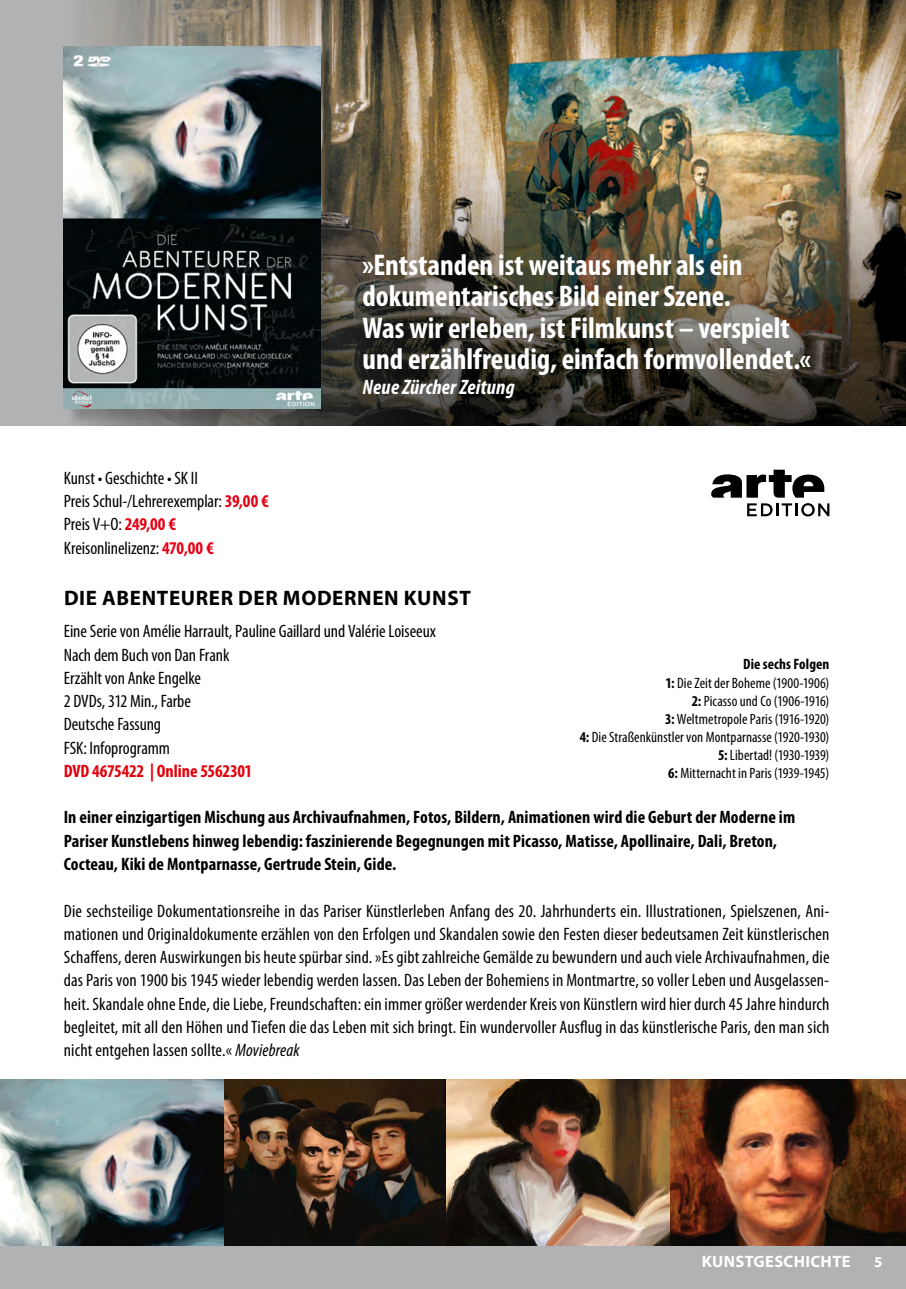
<style>
.page{position:relative;width:906px;height:1289px;background:#fff}
.page>*{position:absolute;margin:0;border:0;box-sizing:border-box;transform-origin:0 0}
.t1{font:700 condensed 30px/31.5px "Myriad Pro";color:#fff}
.t2{font:700 21px "Myriad Pro";letter-spacing:.03em;color:#000}
.t3{font:italic 700 condensed 21px "Myriad Pro";letter-spacing:.005em;color:#fff}
.t4{font:condensed 18px/23.2px "Myriad Pro";letter-spacing:-.005em;color:#000}
.t5{font:700 condensed 18px/23.2px "Myriad Pro";letter-spacing:.005em;color:#000}
.t6{font:700 condensed 18px "Myriad Pro";letter-spacing:-.01em;color:#e3000b}
.t7{font:700 16.5px "Myriad Pro";letter-spacing:.02em;color:#fff}
.t8{font:condensed 15px/18px "Myriad Pro";letter-spacing:.005em;color:#000;text-align:right}
.t9{font:700 15px "Myriad Pro";color:#fff}
.s1{font-weight:700;color:#e30015}
.s2{font-style:italic}
.s3{font-weight:700}
</style>
<div class="page">
<img style="left:223px;top:1079px;width:223px;height:167px">
<img style="left:0;top:1079px;width:223px;height:167px">
<img style="left:446px;top:1079px;width:224px;height:167px">
<img style="left:670px;top:1079px;width:236px;height:167px">
<img style="left:0;top:0;width:906px;height:426px">
<div style="left:0;top:1246px;width:906px;height:42px;background:#b1b2b3"></div>
<svg style="left:711px;top:469px;width:114px;height:28px"></svg>
<svg style="left:747px;top:503px;width:82px;height:13px"></svg>
<div style="left:66px;top:49px;width:273px;height:377px;background:#000;opacity:.2"></div>
<img style="left:64px;top:47px;width:256px;height:361px">
<h1 class="t1" style="left:362px;top:248px;width:450px">»Entstanden ist weitaus mehr als ein dokumentarisches Bild einer Szene.<br>Was wir erleben, ist Filmkunst – verspielt und erzählfreudig, einfach formvollendet.«</h1>
<p class="t3" style="left:362px;top:374px;width:154px">Neue Zürcher Zeitung</p>
<p class="t4" style="left:64px;top:466px;width:207px">Kunst • Geschichte • SK II<br>Preis Schul-/Lehrerexemplar: <span class="s1">39,00 €<br></span>Preis V+O: <span class="s1">249,00 €<br></span>Kreisonlinelizenz: <span class="s1">470,00 €</span></p>
<p class="t2" style="left:64px;top:584px;width:408px">DIE ABENTEURER DER MODERNEN KUNST</p>
<p class="t4" style="left:64px;top:619px;width:374px">Eine Serie von Amélie Harrault, Pauline Gaillard und Valérie Loiseeux<br>Nach dem Buch von Dan Frank<br>Erzählt von Anke Engelke<br>2 DVDs, 312 Min., Farbe<br>Deutsche Fassung<br>FSK: Infoprogramm</p>
<p class="t6" style="left:64px;top:759px;width:190px">DVD 4675422 | Online 5562301</p>
<p class="t5" style="left:64px;top:805px;width:733px">In einer einzigartigen Mischung aus Archivaufnahmen, Fotos, Bildern, Animationen wird die Geburt der Moderne im<br>Pariser Kunstlebens hinweg lebendig: faszinierende Begegnungen mit Picasso, Matisse, Apollinaire, Dali, Breton,<br>Cocteau, Kiki de Montparnasse, Gertrude Stein, Gide.</p>
<p class="t4" style="left:64px;top:898px;width:767px;text-align:justify">Die sechsteilige Dokumentationsreihe in das Pariser Künstlerleben Anfang des 20. Jahrhunderts ein. Illustrationen, Spielszenen, Ani&shy;mationen und Originaldokumente erzählen von den Erfolgen und Skandalen sowie den Festen dieser bedeutsamen Zeit künstlerischen Schaffens, deren Auswirkungen bis heute spürbar sind. »Es gibt zahlreiche Gemälde zu bewundern und auch viele Archivaufnahmen, die das Paris von 1900 bis 1945 wieder lebendig werden lassen. Das Leben der Bohemiens in Montmartre, so voller Leben und Ausgelassen&shy;heit. Skandale ohne Ende, die Liebe, Freundschaften: ein immer größer werdender Kreis von Künstlern wird hier durch 45 Jahre hindurch begleitet, mit all den Höhen und Tiefen die das Leben mit sich bringt. Ein wundervoller Ausflug in das künstlerische Paris, den man sich nicht entgehen lassen sollte.« <span class="s2">Moviebreak</span></p>
<p class="t8" style="left:580px;top:655px;width:251px"><span class="s3">Die sechs Folgen<br>1:</span> Die Zeit der Boheme (1900-1906)<br><span class="s3">2:</span> Picasso und Co (1906-1916)<br><span class="s3">3:</span> Weltmetropole Paris (1916-1920)<br><span class="s3">4:</span> Die Straßenkünstler von Montparnasse (1920-1930)<br><span class="s3">5:</span> Libertad! (1930-1939)<br><span class="s3">6:</span> Mitternacht in Paris (1939-1945)</p>
<p class="t7" style="left:701px;top:1251px;width:150px">KUNSTGESCHICHTE</p>
<p class="t9" style="left:874px;top:1252px;width:10px">5</p>
</div>
